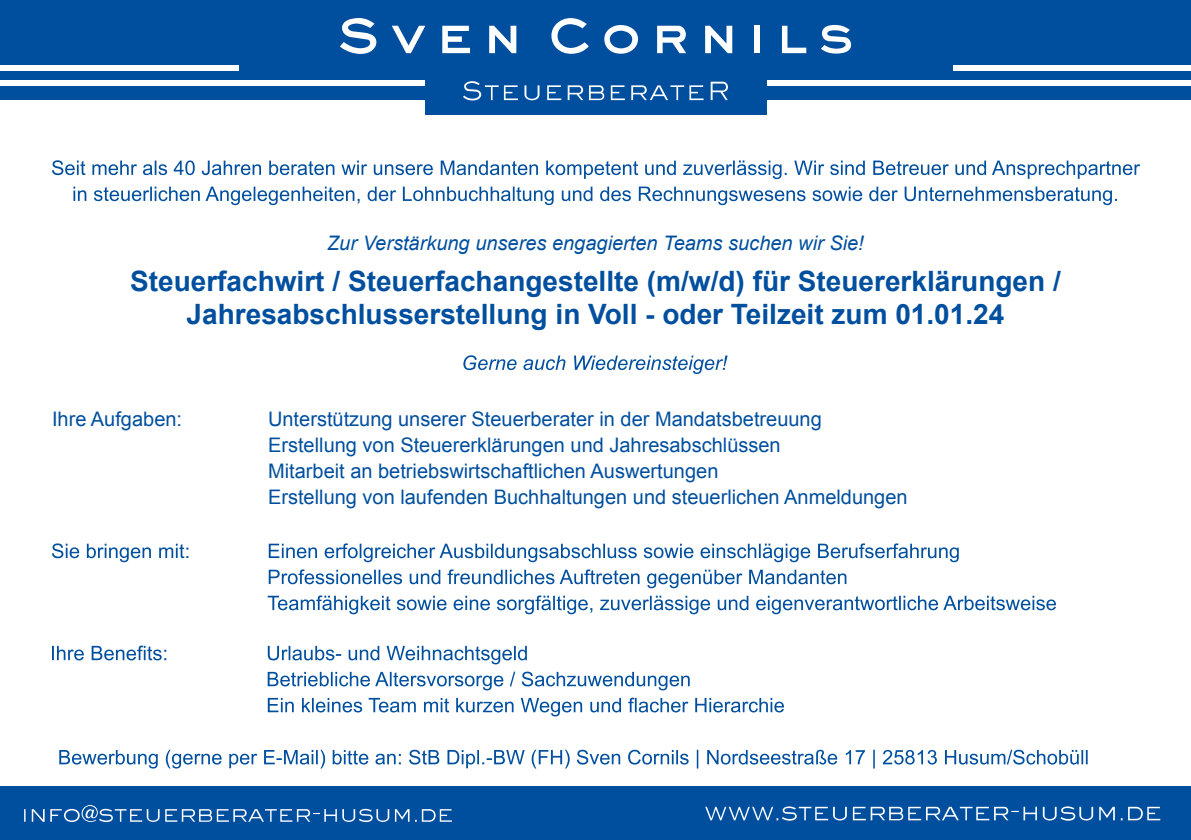
<style>
.page{position:relative;width:1191px;height:840px;background:#fff}
.page>*{position:absolute;margin:0;border:0;box-sizing:border-box;transform-origin:0 0}
.t1{font:700 28px/33.6px "Arial";color:#004f9f;text-align:center}
.t2{font:20px "Arial";color:#004f9f}
.t3{font:italic 20px "Arial";color:#004f9f}
</style>
<div class="page">
<div style="left:0;top:785px;width:1191px;height:54px;background:#004f9f"></div>
<svg style="left:24px;top:805px;width:428px;height:16px"></svg>
<svg style="left:705px;top:806px;width:455px;height:14px"></svg>
<div style="left:0;top:0;width:1191px;height:100px;background:#004f9f"></div>
<div style="left:954px;top:65px;width:237px;height:5px;background:#fff"></div>
<div style="left:0;top:80px;width:1191px;height:5px;background:#fff"></div>
<div style="left:425px;top:73px;width:341px;height:42px;background:#004f9f"></div>
<div style="left:0;top:65px;width:238px;height:5px;background:#fff"></div>
<svg style="left:340px;top:18px;width:36px;height:36px"></svg>
<svg style="left:392px;top:26px;width:33px;height:27px"></svg>
<svg style="left:442px;top:26px;width:28px;height:27px"></svg>
<svg style="left:489px;top:26px;width:27px;height:27px"></svg>
<svg style="left:551px;top:18px;width:38px;height:36px"></svg>
<svg style="left:604px;top:25px;width:34px;height:29px"></svg>
<svg style="left:657px;top:26px;width:29px;height:27px"></svg>
<svg style="left:705px;top:26px;width:27px;height:27px"></svg>
<div style="left:754px;top:26px;width:6px;height:27px;background:#fff"></div>
<svg style="left:782px;top:26px;width:24px;height:27px"></svg>
<svg style="left:821px;top:25px;width:30px;height:29px"></svg>
<svg style="left:463px;top:81px;width:35px;height:19px"></svg>
<svg style="left:504px;top:85px;width:14px;height:15px"></svg>
<svg style="left:524px;top:85px;width:15px;height:15px"></svg>
<svg style="left:547px;top:85px;width:14px;height:15px"></svg>
<svg style="left:567px;top:85px;width:16px;height:15px"></svg>
<svg style="left:589px;top:85px;width:15px;height:15px"></svg>
<svg style="left:611px;top:85px;width:14px;height:15px"></svg>
<svg style="left:631px;top:85px;width:72px;height:15px"></svg>
<svg style="left:710px;top:82px;width:18px;height:18px"></svg>
<svg style="left:73px;top:186px;width:1044px;height:19px"></svg>
<svg style="left:52px;top:160px;width:1088px;height:19px"></svg>
<svg style="left:268px;top:595px;width:788px;height:19px"></svg>
<svg style="left:269px;top:569px;width:577px;height:19px"></svg>
<svg style="left:52px;top:543px;width:906px;height:19px"></svg>
<svg style="left:268px;top:697px;width:516px;height:19px"></svg>
<svg style="left:268px;top:671px;width:421px;height:19px"></svg>
<svg style="left:52px;top:645px;width:475px;height:19px"></svg>
<svg style="left:463px;top:355px;width:264px;height:19px"></svg>
<svg style="left:59px;top:749px;width:1028px;height:19px"></svg>
<p class="t3" style="left:327px;top:230px;width:538px">Zur Verstärkung unseres engagierten Teams suchen wir Sie!</p>
<p class="t1" style="left:130px;top:265px;width:932px">Steuerfachwirt / Steuerfachangestellte (m/w/d) für Steuererklärungen /<br>Jahresabschlusserstellung in Voll - oder Teilzeit zum 01.01.24</p>
<p class="t2" style="left:52px;top:405px;width:132px">Ihre Aufgaben:</p>
<p class="t2" style="left:268px;top:405px;width:555px">Unterstützung unserer Steuerberater in der Mandatsbetreuung</p>
<p class="t2" style="left:268px;top:431px;width:514px">Erstellung von Steuererklärungen und Jahresabschlüssen</p>
<p class="t2" style="left:268px;top:457px;width:452px">Mitarbeit an betriebswirtschaftlichen Auswertungen</p>
<p class="t2" style="left:268px;top:483px;width:641px">Erstellung von laufenden Buchhaltungen und steuerlichen Anmeldungen</p>
</div>
